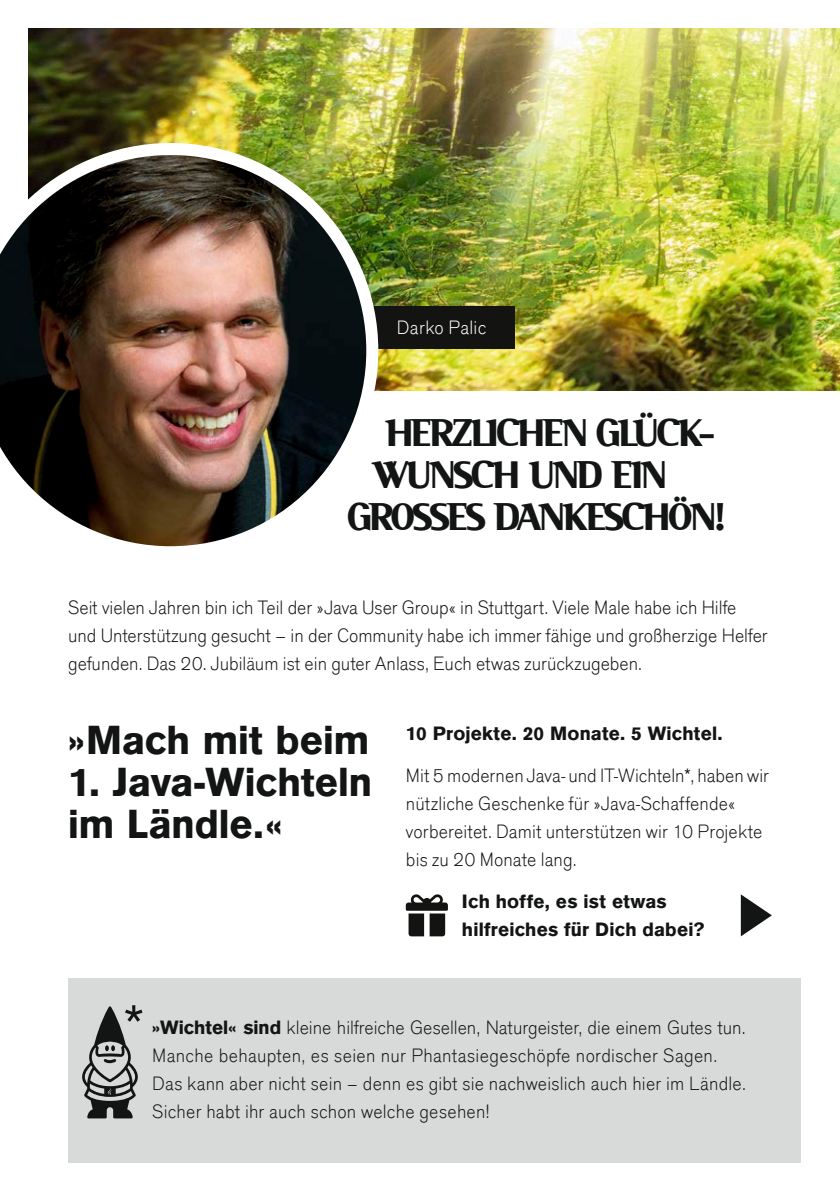
<style>
.page{position:relative;width:840px;height:1191px;background:#fff}
.page>*{position:absolute;margin:0;border:0;box-sizing:border-box;transform-origin:0 0}
.t1{font:900 42px "Serif";letter-spacing:.015em;color:#131414}
.t2{font:700 42px/42px "Ancona";color:#131414}
.t3{font:300 20px/28px "Ancona";color:#131414}
.t4{font:700 20px/28px "Ancona";letter-spacing:.01em;color:#131414}
.t5{font:300 20px "Ancona";letter-spacing:.015em;color:#fff}
.s1{font-weight:700}
</style>
<div class="page">
<img style="left:28px;top:28px;width:811px;height:362px">
<div style="left:68px;top:978px;width:731px;height:184px;background:#d8d9d9"></div>
<svg style="left:740px;top:894px;width:31px;height:42px"></svg>
<svg style="left:405px;top:894px;width:42px;height:42px"></svg>
<div style="left:52px;top:306px;width:463px;height:42px;background:#131412"></div>
<svg style="left:82px;top:1005px;width:60px;height:113px"></svg>
<img style="left:0;top:143px;width:378px;height:404px">
<p class="t5" style="left:396px;top:316px;width:91px">Darko Palic</p>
<h1 class="t1" style="left:386px;top:409px;width:330px">HERZLICHEN GLÜCK-</h1>
<h1 class="t1" style="left:374px;top:451px;width:292px">WUNSCH UND EIN</h1>
<h1 class="t1" style="left:348px;top:493px;width:378px">GROSSES DANKESCHÖN!</h1>
<p class="t3" style="left:68px;top:594px;width:700px">Seit vielen Jahren bin ich Teil der »Java User Group« in Stuttgart. Viele Male habe ich Hilfe und Unterstützung gesucht – in der Community habe ich immer fähige und großherzige Helfer gefunden. Das 20. Jubiläum ist ein guter Anlass, Euch etwas zurückzugeben.</p>
<h1 class="t2" style="left:68px;top:720px;width:302px">»Mach mit beim</h1>
<h1 class="t2" style="left:68px;top:762px;width:305px">1. Java-Wichteln im Ländle.«</h1>
<p class="t4" style="left:406px;top:720px;width:318px">10 Projekte. 20 Monate. 5 Wichtel.</p>
<p class="t3" style="left:406px;top:762px;width:364px">Mit 5 modernen Java- und IT-Wichteln*, haben wir nützliche Geschenke für »Java-Schaffende« vorbereitet. Damit unterstützen wir 10 Projekte bis zu 20 Monate lang.</p>
<p class="t4" style="left:461px;top:888px;width:244px">Ich hoffe, es ist etwas hilfreiches für Dich dabei?</p>
<p class="t3" style="left:152px;top:1014px;width:595px"><span class="s1">»Wichtel« sind</span> kleine hilfreiche Gesellen, Naturgeister, die einem Gutes tun.<br>Manche behaupten, es seien nur Phantasiegeschöpfe nordischer Sagen.<br>Das kann aber nicht sein – denn es gibt sie nachweislich auch hier im Ländle.<br>Sicher habt ihr auch schon welche gesehen!</p>
</div>
